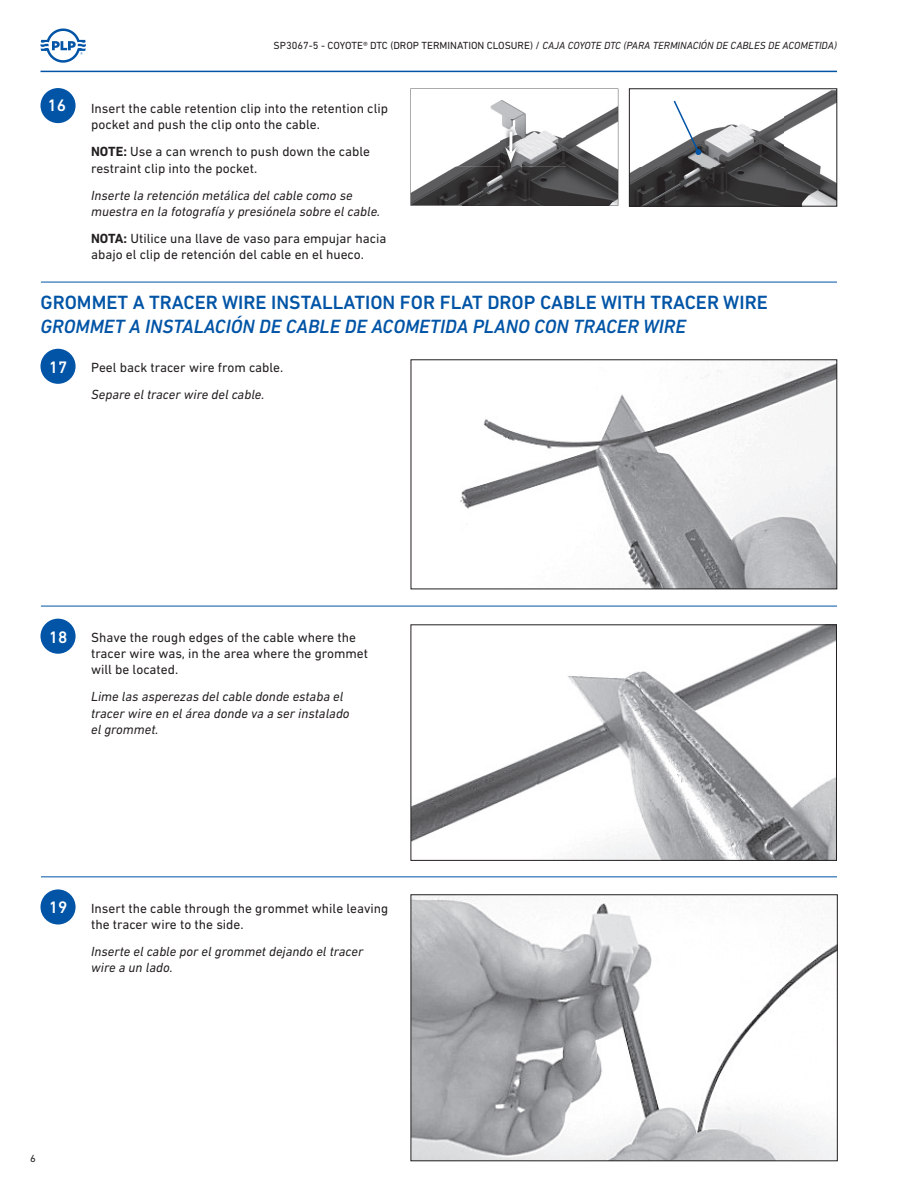
<style>
.page{position:relative;width:918px;height:1188px;background:#fff}
.page>*{position:absolute;margin:0;border:0;box-sizing:border-box;transform-origin:0 0}
.t1{font:500 19.5px "DIN Next LT Pro";color:#0154a6}
.t2{font:italic 500 19.5px "DIN Next LT Pro";color:#0154a6}
.t3{font:500 16.95px "DIN Next LT Pro";color:#fff}
.t4{font:13.5px/16.2px "DIN Next LT Pro";color:#231f20}
.t5{font:italic 13.5px/16.2px "DIN Next LT Pro";color:#231f20}
.t6{font:italic 10.5px "DIN Next LT Pro";color:#231f20}
.t7{font:10.5px "DIN Next LT Pro";color:#231f20}
.s1{font-style:normal}
.s2{font-weight:700}
</style>
<div class="page">
<hr style="left:40px;top:71px;width:797px;height:1px;background:#0154a6">
<svg style="left:41px;top:29px;width:45px;height:34px"></svg>
<div style="left:40px;top:88px;width:36px;height:35px;background:#0154a6;border-radius:50%"></div>
<img style="left:631px;top:91px;width:204px;height:113px">
<div style="left:629px;top:89px;width:208px;height:117px;border:1px solid #231f20"></div>
<svg style="left:410px;top:89px;width:208px;height:117px"></svg>
<svg style="left:672px;top:99px;width:29px;height:56px"></svg>
<hr style="left:41px;top:282px;width:796px;height:1px;background:#0154a6">
<img style="left:460px;top:362px;width:375px;height:225px">
<img style="left:413px;top:627px;width:422px;height:232px">
<div style="left:411px;top:625px;width:426px;height:236px;border:1px solid #231f20"></div>
<hr style="left:41px;top:606px;width:796px;height:1px;background:#0154a6">
<div style="left:40px;top:349px;width:36px;height:35px;background:#0154a6;border-radius:50%"></div>
<div style="left:40px;top:619px;width:36px;height:35px;background:#0154a6;border-radius:50%"></div>
<img style="left:413px;top:897px;width:423px;height:262px">
<div style="left:411px;top:895px;width:427px;height:266px;border:1px solid #231f20"></div>
<hr style="left:41px;top:876px;width:796px;height:1px;background:#0154a6">
<div style="left:40px;top:889px;width:36px;height:36px;background:#0154a6;border-radius:50%"></div>
<p class="t3" style="left:48px;top:96px;width:20px">16</p>
<p class="t6" style="left:274px;top:40px;width:565px"><span class="s1">SP3067-5 - COYOTE® DTC (DROP TERMINATION CLOSURE) /</span> CAJA COYOTE DTC (PARA TERMINACIÓN DE CABLES DE ACOMETIDA)</p>
<p class="t4" style="left:91px;top:100px;width:298px">Insert the cable retention clip into the retention clip pocket and push the clip onto the cable.</p>
<p class="t4" style="left:91px;top:144px;width:280px"><span class="s2">NOTE:</span> Use a can wrench to push down the cable restraint clip into the pocket.</p>
<p class="t5" style="left:91px;top:187px;width:291px">Inserte la retención metálica del cable como se muestra en la fotografía y presiónela sobre el cable.</p>
<p class="t4" style="left:91px;top:230px;width:297px"><span class="s2">NOTA:</span> Utilice una llave de vaso para empujar hacia abajo el clip de retención del cable en el hueco.</p>
<h1 class="t1" style="left:40px;top:291px;width:729px">GROMMET A TRACER WIRE INSTALLATION FOR FLAT DROP CABLE WITH TRACER WIRE</h1>
<h1 class="t2" style="left:40px;top:315px;width:647px">GROMMET A INSTALACIÓN DE CABLE DE ACOMETIDA PLANO CON TRACER WIRE</h1>
<p class="t4" style="left:91px;top:359px;width:194px">Peel back tracer wire from cable.</p>
<p class="t5" style="left:91px;top:386px;width:175px">Separe el tracer wire del cable.</p>
<p class="t3" style="left:49px;top:357px;width:20px">17</p>
<p class="t3" style="left:49px;top:627px;width:20px">18</p>
<p class="t4" style="left:91px;top:629px;width:278px">Shave the rough edges of the cable where the tracer wire was, in the area where the grommet will be located.</p>
<p class="t5" style="left:91px;top:689px;width:260px">Lime las asperezas del cable donde estaba el tracer wire en el área donde va a ser instalado el grommet.</p>
<p class="t3" style="left:49px;top:898px;width:20px">19</p>
<p class="t4" style="left:91px;top:900px;width:299px">Insert the cable through the grommet while leaving the tracer wire to the side.</p>
<p class="t5" style="left:91px;top:943px;width:274px">Inserte el cable por el grommet dejando el tracer wire a un lado.</p>
<p class="t7" style="left:30px;top:1152px;width:7px">6</p>
</div>
